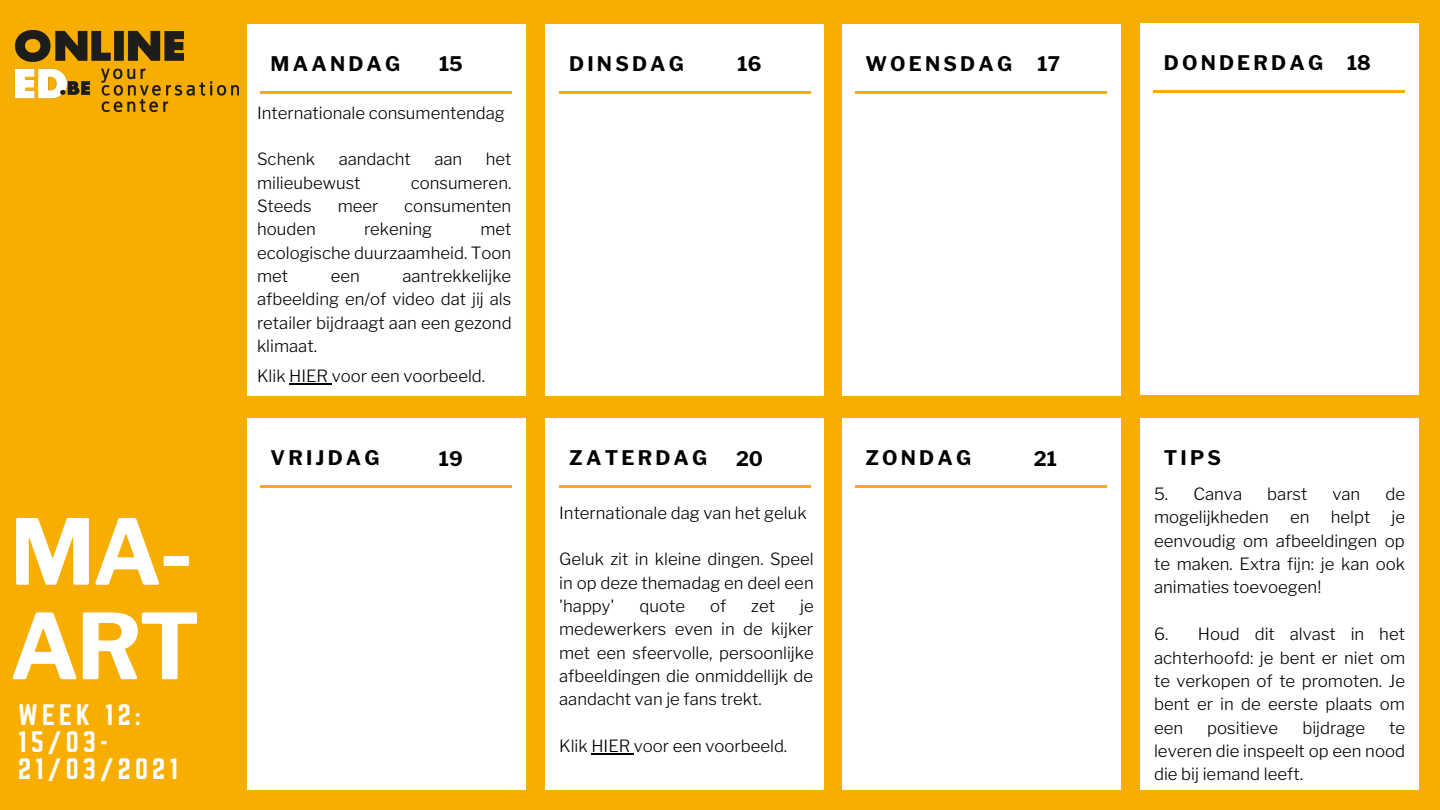
<style>
.page{position:relative;width:1440px;height:810px;background:#f7ae00}
.page>*{position:absolute;margin:0;border:0;box-sizing:border-box;transform-origin:0 0}
.t1{font:700 90px "Libre Franklin";color:#fff}
.t2{font:26px/27px "Norwester";letter-spacing:.16em;color:#fff}
.t3{font:700 20px "Libre Franklin";letter-spacing:.16em;color:#000}
.t4{font:300 16.8px/23.4px "Libre Franklin";color:#000;text-align:justify}
.t5{font:300 16.7px/23.3px "Libre Franklin";color:#000;text-align:justify}
</style>
<div class="page">
<div style="left:247px;top:418px;width:279px;height:372px;background:#fff"></div>
<hr style="left:261px;top:486px;width:251px;height:2px;background:#f7ae00">
<div style="left:545px;top:418px;width:279px;height:372px;background:#fff"></div>
<hr style="left:559px;top:486px;width:251px;height:2px;background:#f7ae00">
<div style="left:842px;top:418px;width:279px;height:372px;background:#fff"></div>
<hr style="left:855px;top:486px;width:252px;height:2px;background:#f7ae00">
<div style="left:1140px;top:418px;width:279px;height:372px;background:#fff"></div>
<div style="left:247px;top:24px;width:279px;height:372px;background:#fff"></div>
<div style="left:545px;top:24px;width:279px;height:372px;background:#fff"></div>
<hr style="left:559px;top:91px;width:251px;height:3px;background:#f7ae00">
<div style="left:842px;top:24px;width:279px;height:372px;background:#fff"></div>
<hr style="left:855px;top:91px;width:252px;height:3px;background:#f7ae00">
<div style="left:1140px;top:23px;width:279px;height:372px;background:#fff"></div>
<hr style="left:1154px;top:90px;width:251px;height:3px;background:#f7ae00">
<hr style="left:261px;top:91px;width:251px;height:3px;background:#f7ae00">
<img style="left:15px;top:31px;width:224px;height:81px">
<hr style="left:591px;top:753px;width:43px;height:2px;background:#000">
<hr style="left:289px;top:383px;width:43px;height:2px;background:#000">
<p class="t1" style="left:10px;top:498px;width:185px">MA-</p>
<p class="t1" style="left:10px;top:592px;width:192px">ART</p>
<p class="t2" style="left:18px;top:702px;width:124px">WEEK 12:</p>
<p class="t2" style="left:18px;top:729px;width:161px">15/03-<br>21/03/2021</p>
<p class="t3" style="left:271px;top:51px;width:131px">MAANDAG</p>
<p class="t3" style="left:569px;top:51px;width:116px">DINSDAG</p>
<p class="t3" style="left:865px;top:51px;width:148px">WOENSDAG</p>
<p class="t3" style="left:1038px;top:51px;width:24px">17</p>
<p class="t3" style="left:1164px;top:50px;width:161px">DONDERDAG</p>
<p class="t3" style="left:1347px;top:51px;width:25px">18</p>
<p class="t3" style="left:439px;top:52px;width:25px">15</p>
<p class="t3" style="left:738px;top:52px;width:25px">16</p>
<p class="t5" style="left:257px;top:101px;width:249px">Internationale consumentendag</p>
<p class="t5" style="left:257px;top:148px;width:59px">Schenk</p>
<p class="t5" style="left:339px;top:148px;width:74px">aandacht</p>
<p class="t5" style="left:434px;top:148px;width:29px">aan</p>
<p class="t5" style="left:486px;top:148px;width:27px">het</p>
<p class="t5" style="left:257px;top:171px;width:105px">milieubewust</p>
<p class="t5" style="left:411px;top:171px;width:102px">consumeren.</p>
<p class="t5" style="left:257px;top:194px;width:56px">Steeds</p>
<p class="t5" style="left:338px;top:194px;width:42px">meer</p>
<p class="t5" style="left:404px;top:194px;width:109px">consumenten</p>
<p class="t5" style="left:257px;top:218px;width:60px">houden</p>
<p class="t5" style="left:364px;top:218px;width:70px">rekening</p>
<p class="t5" style="left:257px;top:218px;width:256px;text-indent:223px">met ecologische duurzaamheid. Toon met</p>
<p class="t5" style="left:257px;top:264px;width:256px;text-indent:145px">aantrekkelijke afbeelding en/of video dat jij als retailer bijdraagt aan een gezond klimaat.</p>
<p class="t5" style="left:257px;top:364px;width:230px">Klik HIER voor een voorbeeld.</p>
<p class="t5" style="left:331px;top:264px;width:31px">een</p>
<p class="t3" style="left:271px;top:445px;width:110px">VRIJDAG</p>
<p class="t3" style="left:569px;top:445px;width:140px">ZATERDAG</p>
<p class="t3" style="left:865px;top:445px;width:107px">ZONDAG</p>
<p class="t3" style="left:1164px;top:445px;width:59px">TIPS</p>
<p class="t3" style="left:439px;top:447px;width:25px">19</p>
<p class="t3" style="left:736px;top:447px;width:29px">20</p>
<p class="t3" style="left:1034px;top:447px;width:25px">21</p>
<p class="t5" style="left:559px;top:501px;width:249px">Internationale dag van het geluk</p>
<p class="t5" style="left:559px;top:548px;width:256px">Geluk zit in kleine dingen. Speel in op deze themadag en deel een 'happy'</p>
<p class="t5" style="left:559px;top:594px;width:256px;text-indent:241px">je medewerkers even in de kijker met een sfeervolle, persoonlijke afbeeldingen die onmiddellijk de aandacht van je fans trekt.</p>
<p class="t5" style="left:559px;top:734px;width:230px">Klik HIER voor een voorbeeld.</p>
<p class="t5" style="left:640px;top:594px;width:47px">quote</p>
<p class="t5" style="left:710px;top:594px;width:18px">of</p>
<p class="t5" style="left:751px;top:594px;width:25px">zet</p>
<p class="t4" style="left:1154px;top:482px;width:90px">5. Canva</p>
<p class="t4" style="left:1267px;top:482px;width:42px">barst</p>
<p class="t4" style="left:1332px;top:482px;width:29px">van</p>
<p class="t4" style="left:1385px;top:482px;width:21px">de</p>
<p class="t4" style="left:1154px;top:506px;width:116px">mogelijkheden</p>
<p class="t4" style="left:1290px;top:506px;width:21px">en</p>
<p class="t4" style="left:1331px;top:506px;width:41px">helpt</p>
<p class="t4" style="left:1154px;top:506px;width:253px;text-indent:237px">je eenvoudig om afbeeldingen op te maken. Extra fijn: je kan ook animaties toevoegen!</p>
<p class="t4" style="left:1154px;top:622px;width:253px">6. Houd dit alvast in het achterhoofd: je bent er niet om te verkopen of te promoten. Je bent er in de eerste plaats om een</p>
<p class="t4" style="left:1207px;top:716px;width:73px">positieve</p>
<p class="t4" style="left:1302px;top:716px;width:64px">bijdrage</p>
<p class="t4" style="left:1154px;top:716px;width:253px;text-indent:235px">te leveren die inspeelt op een nood die bij iemand leeft.</p>
</div>
